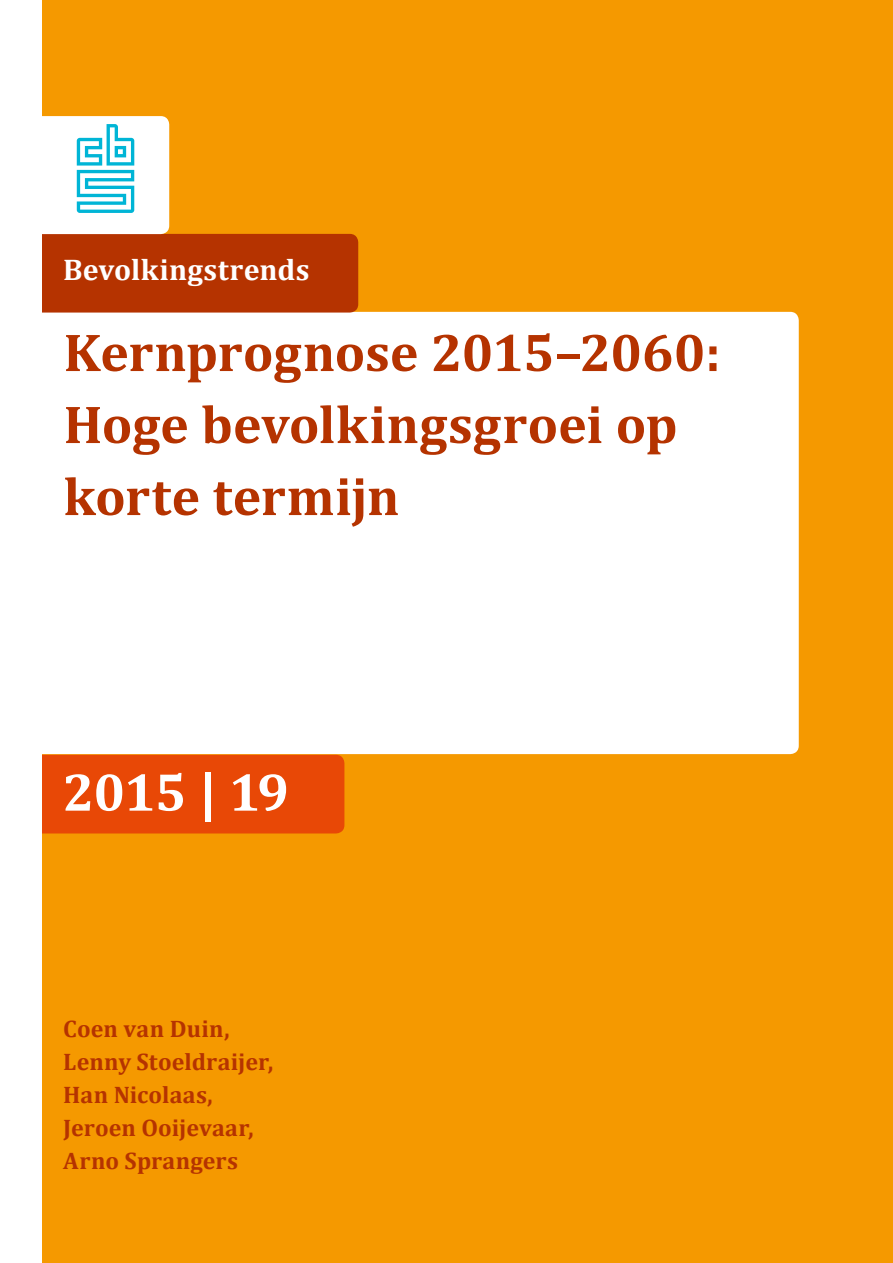
<style>
.page{position:relative;width:893px;height:1263px;background:#f59900}
.page>*{position:absolute;margin:0;border:0;box-sizing:border-box;transform-origin:0 0}
._001_Titel{font:700 54px/72px "Cambria";letter-spacing:-.005em;color:#b53300}
._001_JaarReeks{font:700 54px "Cambria";letter-spacing:-.025em;color:#fff}
._001_Reeks_naam{font:700 30px "Cambria";letter-spacing:.01em;color:#fff}
._001_Auteurs{font:700 24px "Cambria";letter-spacing:.005em;color:#b53300}
</style>
<div class="page">
<div style="left:42px;top:312px;width:757px;height:442px;background:#fff"></div>
<div style="left:42px;top:755px;width:302px;height:78px;background:#e84806"></div>
<div style="left:0;top:0;width:42px;height:1263px;background:#fff"></div>
<svg style="left:42px;top:116px;width:316px;height:197px"></svg>
<p class="_001_Reeks_naam" style="left:63px;top:249px;width:248px">Bevolkingstrends</p>
<p class="_001_Titel" style="left:64px;top:315px;width:658px">Kernprognose 2015–2060:<br>Hoge bevolkingsgroei op korte termijn</p>
<p class="_001_JaarReeks" style="left:63px;top:754px;width:228px">2015 | 19</p>
<p class="_001_Auteurs" style="left:63px;top:1012px;width:168px">Coen van Duin,</p>
<p class="_001_Auteurs" style="left:63px;top:1045px;width:212px">Lenny Stoeldraijer,</p>
<p class="_001_Auteurs" style="left:63px;top:1078px;width:151px">Han Nicolaas,</p>
<p class="_001_Auteurs" style="left:63px;top:1111px;width:192px">Jeroen Ooijevaar,</p>
<p class="_001_Auteurs" style="left:63px;top:1144px;width:177px">Arno Sprangers</p>
</div>
